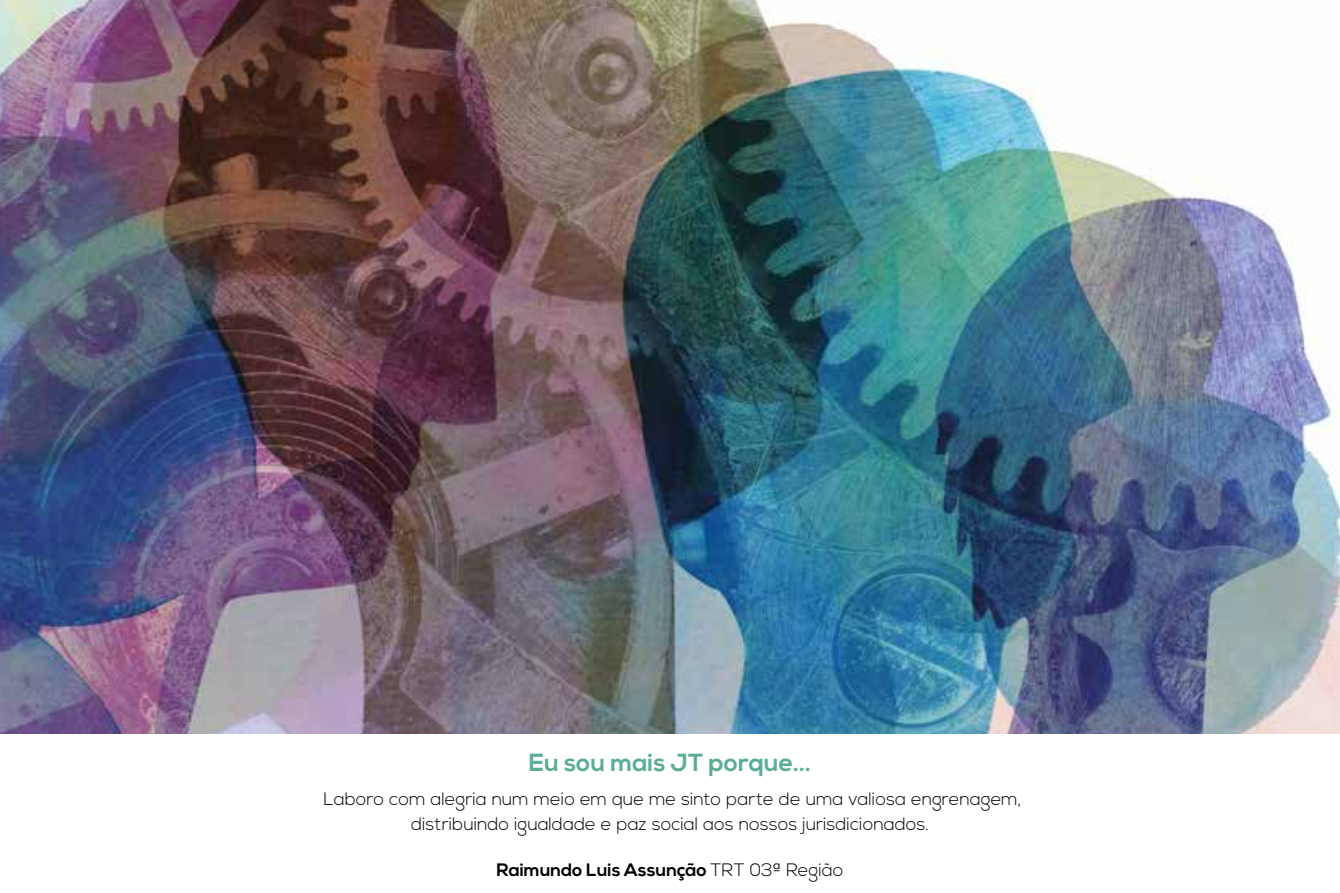
<style>
.page{position:relative;width:1340px;height:893px;background:#fff}
.page>*{position:absolute;margin:0;border:0;box-sizing:border-box;transform-origin:0 0}
.t1{font:700 24.75px "Nexa";color:#5bad97}
.t2{font:300 18px/24.8px "Nexa";color:#000;text-align:center}
.t3{font:700 18px "Nexa";color:#000}
.s1{font-weight:300}
</style>
<div class="page">
<img style="left:0;top:0;width:1339px;height:733px">
<h1 class="t1" style="left:529px;top:748px;width:284px">Eu sou mais JT porque...</h1>
<p class="t2" style="left:323px;top:787px;width:699px">Laboro com alegria num meio em que me sinto parte de uma valiosa engrenagem, distribuindo igualdade e paz social aos nossos jurisdicionados.</p>
<p class="t3" style="left:496px;top:859px;width:348px">Raimundo Luis Assunção <span class="s1">TRT 03ª Região</span></p>
</div>
